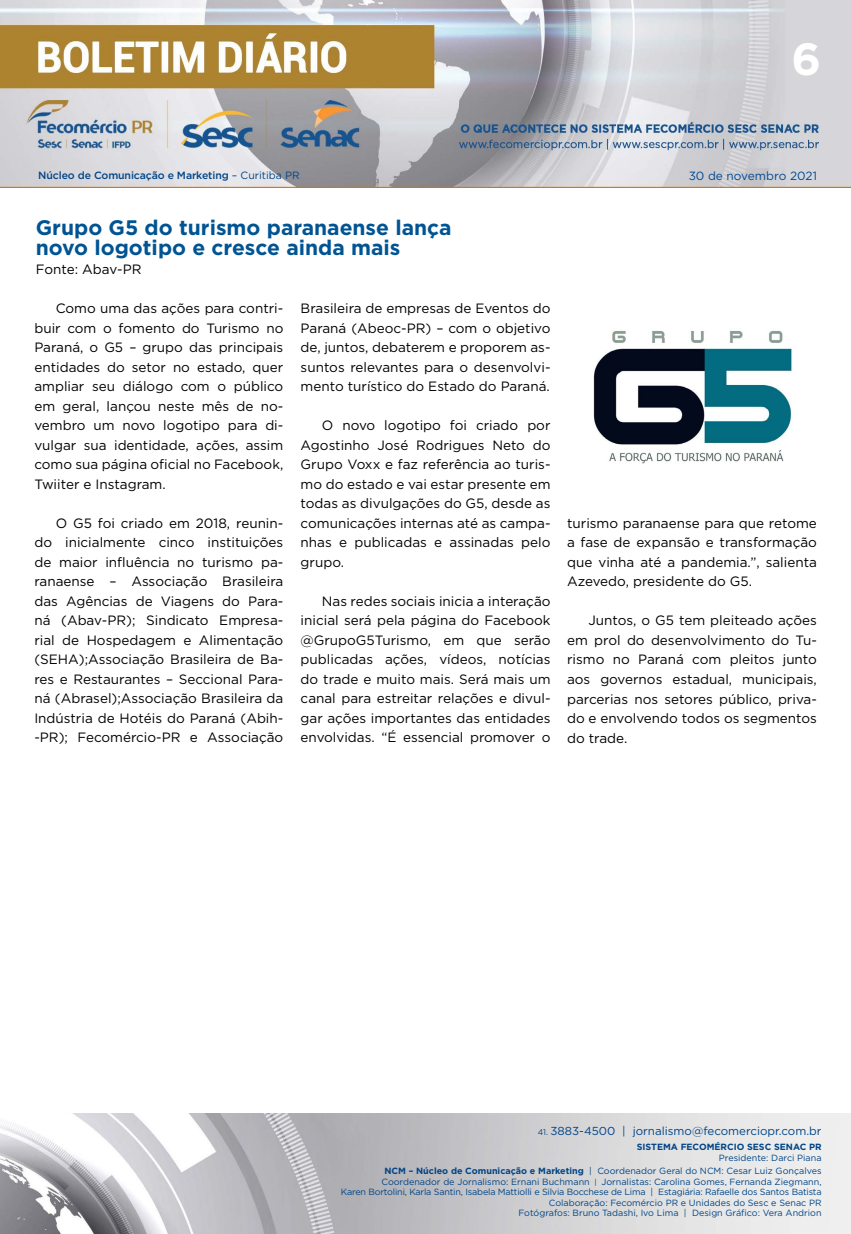
<style>
.page{position:relative;width:851px;height:1234px;background:#fff}
.page>*{position:absolute;margin:0;border:0;box-sizing:border-box;transform-origin:0 0}
.t1{font:700 45px "Gotham";color:#fff}
.t2{font:700 21px/19.5px "Gotham";color:#005493}
.t3{font:13.5px/19.5px "Gotham";color:#000;text-align:justify}
.t4{font:11.85px "Gotham";color:#004a93}
.t5{font:11.55px "Gotham";color:#004587}
.t6{font:500 10.5px "Gotham";letter-spacing:-.01em;color:#004587}
.t7{font:9px/10.5px "Gotham";color:#004587;text-align:right}
.t8{font:700 9px "Gotham";color:#004587}
.s1{font-weight:400}
.s2{font-size:8.25px}
.s3{font-weight:700}
.s4{font-size:7.65px}
</style>
<div class="page">
<img style="left:0;top:0;width:850px;height:188px">
<img style="left:0;top:1113px;width:850px;height:120px">
<img style="left:593px;top:330px;width:199px;height:134px">
<h1 class="t1" style="left:791px;top:29px;width:31px">6</h1>
<p class="t6" style="left:38px;top:168px;width:263px">Núcleo de Comunicação e Marketing <span class="s1">– Curitiba PR</span></p>
<p class="t4" style="left:688px;top:168px;width:130px">30 de novembro 2021</p>
<h2 class="t2" style="left:36px;top:218px;width:417px">Grupo G5 do turismo paranaense lança novo logotipo e cresce ainda mais</h2>
<p class="t3" style="left:36px;top:259px;width:107px">Fonte: Abav-PR</p>
<p class="t3" style="left:300px;top:298px;width:251px">Brasileira de empresas de Eventos do Paraná (Abeoc-PR) – com o objetivo de, juntos, debaterem e proporem as&shy;suntos relevantes para o desenvolvi&shy;mento turístico do Estado do Paraná.</p>
<p class="t3" style="left:300px;top:415px;width:251px;text-indent:21px">O novo logotipo foi criado por Agostinho José Rodrigues Neto do Grupo Voxx e faz referência ao turis&shy;mo do estado e vai estar presente em todas as divulgações do G5, desde as comunicações internas até as campa&shy;nhas e publicadas e assinadas pelo grupo.</p>
<p class="t3" style="left:300px;top:591px;width:251px;text-indent:21px">Nas redes sociais inicia a interação inicial será pela página do Facebook @GrupoG5Turismo, em que serão publicadas ações, vídeos, notícias do trade e muito mais. Será mais um canal para estreitar relações e divul&shy;gar ações importantes das entidades envolvidas. “É essencial promover o</p>
<p class="t3" style="left:34px;top:298px;width:250px;text-indent:21px">Como uma das ações para contri&shy;buir com o fomento do Turismo no Paraná, o G5 – grupo das principais entidades do setor no estado, quer ampliar seu diálogo com o público em geral, lançou neste mês de no&shy;vembro um novo logotipo para di&shy;vulgar sua identidade, ações, assim como sua página oficial no Facebook, Twiiter e Instagram.</p>
<p class="t3" style="left:34px;top:513px;width:250px;text-indent:21px">O G5 foi criado em 2018, reunin&shy;do inicialmente cinco instituições de maior influência no turismo pa&shy;ranaense – Associação Brasileira das Agências de Viagens do Para&shy;ná (Abav-PR); Sindicato Empresa&shy;rial de Hospedagem e Alimentação (SEHA);Associação Brasileira de Ba&shy;res e Restaurantes – Seccional Para&shy;ná (Abrasel);Associação Brasileira da Indústria de Hotéis do Paraná (Abih--PR); Fecomércio-PR e Associação</p>
<p class="t3" style="left:567px;top:513px;width:251px">turismo paranaense para que retome a fase de expansão e transformação que vinha até a pandemia.”, salienta Azevedo, presidente do G5.</p>
<p class="t3" style="left:567px;top:610px;width:251px;text-indent:21px">Juntos, o G5 tem pleiteado ações em prol do desenvolvimento do Tu&shy;rismo no Paraná com pleitos junto aos governos estadual, municipais, parcerias nos setores público, priva&shy;do e envolvendo todos os segmentos do trade.</p>
<p class="t5" style="left:537px;top:1123px;width:285px"><span class="s2">41.</span> 3883-4500 | jornalismo@fecomerciopr.com.br</p>
<p class="t8" style="left:636px;top:1140px;width:186px">SISTEMA FECOMÉRCIO SESC SENAC PR</p>
<p class="t7" style="left:384px;top:1150px;width:438px;line-height:13.5px">Presidente: Darci Piana<br><span class="s3">NCM – Núcleo de Comunicação e Marketing</span> | Coordenador Geral do NCM: Cesar Luiz Gonçalves</p>
<p class="t7" style="left:341px;top:1175px;width:482px">Coordenador de Jornalismo: Ernani Buchmann <span class="s4">|</span> Jornalistas: Carolina Gomes, Fernanda Ziegmann,<br>Karen Bortolini, Karla Santin, Isabela Mattiolli e Silvia Bocchese de Lima | Estagiária: Rafaelle dos Santos Batista Colaboração: Fecomércio PR e Unidades do Sesc e Senac PR<br>Fotógrafos: Bruno Tadashi, Ivo Lima | Design Gráfico: Vera Andrion</p>
</div>
